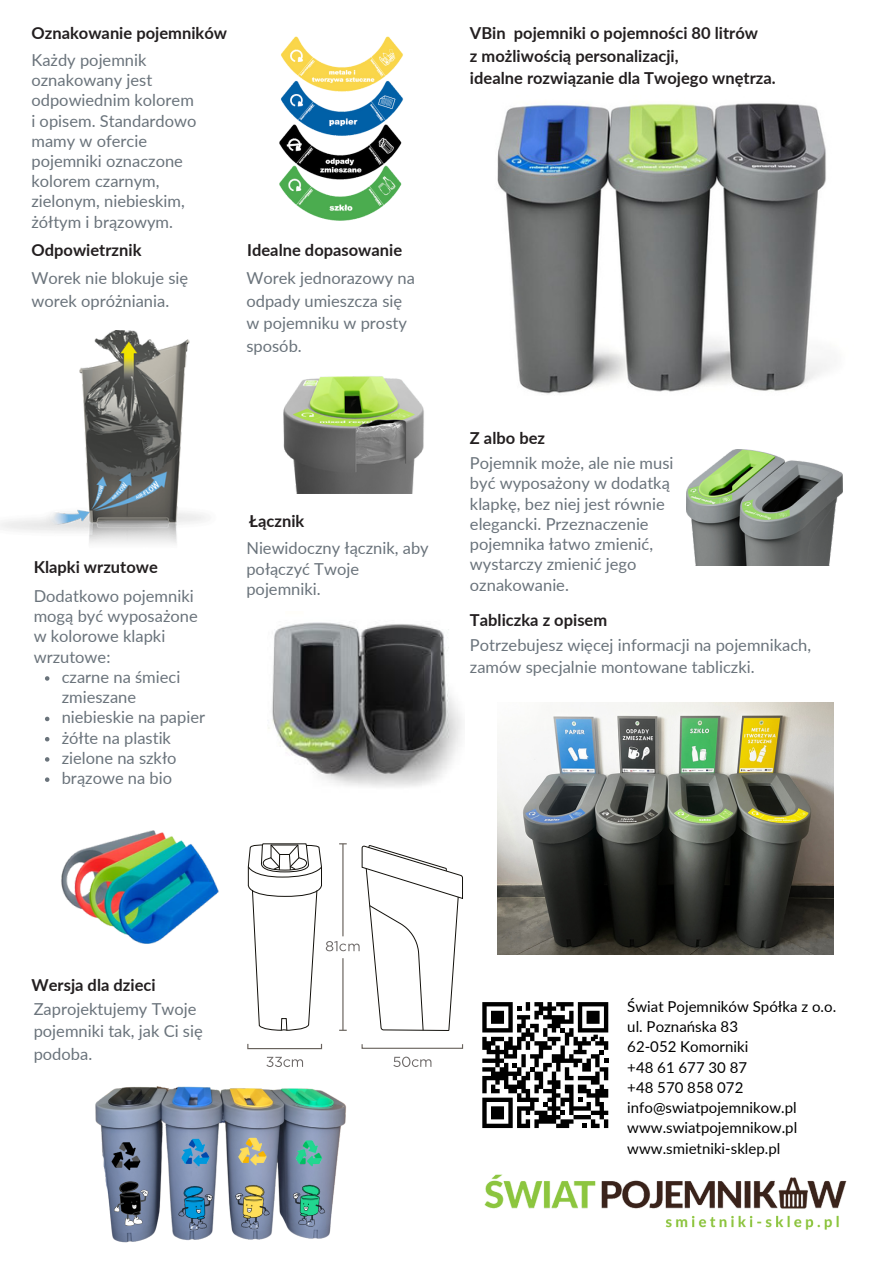
<style>
.page{position:relative;width:893px;height:1264px;background:#fff}
.page>*{position:absolute;margin:0;border:0;box-sizing:border-box;transform-origin:0 0}
.t1{font:16.5px/20.2px "Lato";color:#6a737b}
.t2{font:700 16.5px "Lato";color:#231f20}
.t3{font:15px "Lato";color:#000}
</style>
<div class="page">
<img style="left:497px;top:103px;width:330px;height:292px">
<img style="left:268px;top:622px;width:194px;height:165px">
<img style="left:279px;top:36px;width:125px;height:185px">
<img style="left:0;top:331px;width:206px;height:213px">
<img style="left:283px;top:376px;width:141px;height:117px">
<img style="left:686px;top:449px;width:156px;height:116px">
<img style="left:95px;top:1062px;width:251px;height:181px">
<img style="left:286px;top:1117px;width:46px;height:114px">
<img style="left:229px;top:1113px;width:48px;height:121px">
<img style="left:171px;top:1114px;width:48px;height:121px">
<img style="left:102px;top:1117px;width:49px;height:57px">
<svg style="left:114px;top:1181px;width:34px;height:44px"></svg>
<svg style="left:482px;top:1002px;width:126px;height:125px"></svg>
<img style="left:61px;top:830px;width:158px;height:114px">
<svg style="left:266px;top:1056px;width:37px;height:11px"></svg>
<svg style="left:393px;top:1056px;width:38px;height:11px"></svg>
<div style="left:247px;top:1043px;width:75px;height:6px;border:1px solid #69635d"></div>
<svg style="left:247px;top:843px;width:216px;height:188px"></svg>
<img style="left:484px;top:1174px;width:363px;height:56px">
<img style="left:497px;top:702px;width:336px;height:252px">
<svg style="left:45px;top:676px;width:4px;height:4px"></svg>
<svg style="left:45px;top:716px;width:4px;height:5px"></svg>
<svg style="left:45px;top:737px;width:4px;height:4px"></svg>
<svg style="left:45px;top:757px;width:4px;height:4px"></svg>
<svg style="left:45px;top:777px;width:4px;height:5px"></svg>
<p class="t2" style="left:31px;top:23px;width:197px">Oznakowanie pojemników</p>
<p class="t1" style="left:31px;top:49px;width:164px">Każdy pojemnik oznakowany jest odpowiednim kolorem</p>
<p class="t1" style="left:31px;top:110px;width:166px">i opisem. Standardowo mamy w ofercie pojemniki oznaczone kolorem czarnym, zielonym, niebieskim, żółtym i brązowym.</p>
<p class="t2" style="left:31px;top:239px;width:111px">Odpowietrznik</p>
<p class="t1" style="left:31px;top:266px;width:158px;line-height:22.5px">Worek nie blokuje się worek opróżniania.</p>
<p class="t2" style="left:247px;top:239px;width:156px">Idealne dopasowanie</p>
<p class="t1" style="left:246px;top:266px;width:170px;line-height:22.5px">Worek jednorazowy na odpady umieszcza się</p>
<p class="t1" style="left:246px;top:311px;width:162px;line-height:22.5px">w pojemniku w prosty sposób.</p>
<p class="t2" style="left:34px;top:557px;width:126px">Klapki wrzutowe</p>
<p class="t1" style="left:34px;top:585px;width:165px">Dodatkowo pojemniki mogą być wyposażone</p>
<p class="t1" style="left:34px;top:626px;width:133px">w kolorowe klapki wrzutowe:</p>
<p class="t1" style="left:62px;top:666px;width:120px">czarne na śmieci zmieszane</p>
<p class="t1" style="left:62px;top:707px;width:145px">niebieskie na papier</p>
<p class="t1" style="left:62px;top:727px;width:111px">żółte na plastik</p>
<p class="t1" style="left:62px;top:747px;width:116px">zielone na szkło</p>
<p class="t1" style="left:62px;top:767px;width:112px">brązowe na bio</p>
<p class="t2" style="left:249px;top:510px;width:57px">Łącznik</p>
<p class="t1" style="left:246px;top:538px;width:184px">Niewidoczny łącznik, aby połączyć Twoje pojemniki.</p>
<p class="t2" style="left:470px;top:23px;width:290px">VBin pojemniki o pojemności 80 litrów</p>
<p class="t2" style="left:470px;top:45px;width:210px">z możliwością personalizacji,</p>
<p class="t2" style="left:470px;top:68px;width:307px">idealne rozwiązanie dla Twojego wnętrza.</p>
<p class="t2" style="left:470px;top:428px;width:77px">Z albo bez</p>
<p class="t1" style="left:470px;top:452px;width:205px">Pojemnik może, ale nie musi być wyposażony w dodatką klapkę, bez niej jest równie elegancki. Przeznaczenie pojemnika łatwo zmienić, wystarczy zmienić jego oznakowanie.</p>
<p class="t2" style="left:470px;top:609px;width:139px">Tabliczka z opisem</p>
<p class="t1" style="left:470px;top:633px;width:343px;line-height:22.5px">Potrzebujesz więcej informacji na pojemnikach, zamów specjalnie montowane tabliczki.</p>
<p class="t2" style="left:31px;top:974px;width:126px">Wersja dla dzieci</p>
<p class="t1" style="left:34px;top:997px;width:170px;line-height:22.5px">Zaprojektujemy Twoje pojemniki tak, jak Ci się podoba.</p>
<p class="t3" style="left:627px;top:997px;width:210px">Świat Pojemników Spółka z o.o.</p>
<p class="t3" style="left:627px;top:1017px;width:112px">ul. Poznańska 83</p>
<p class="t3" style="left:627px;top:1037px;width:122px">62-052 Komorniki</p>
<p class="t3" style="left:627px;top:1057px;width:121px">+48 61 677 30 87</p>
<p class="t3" style="left:627px;top:1077px;width:117px">+48 570 858 072</p>
<p class="t3" style="left:627px;top:1098px;width:171px">info@swiatpojemnikow.pl</p>
<p class="t3" style="left:627px;top:1118px;width:171px">www.swiatpojemnikow.pl</p>
<p class="t3" style="left:627px;top:1138px;width:154px">www.smietniki-sklep.pl</p>
</div>
